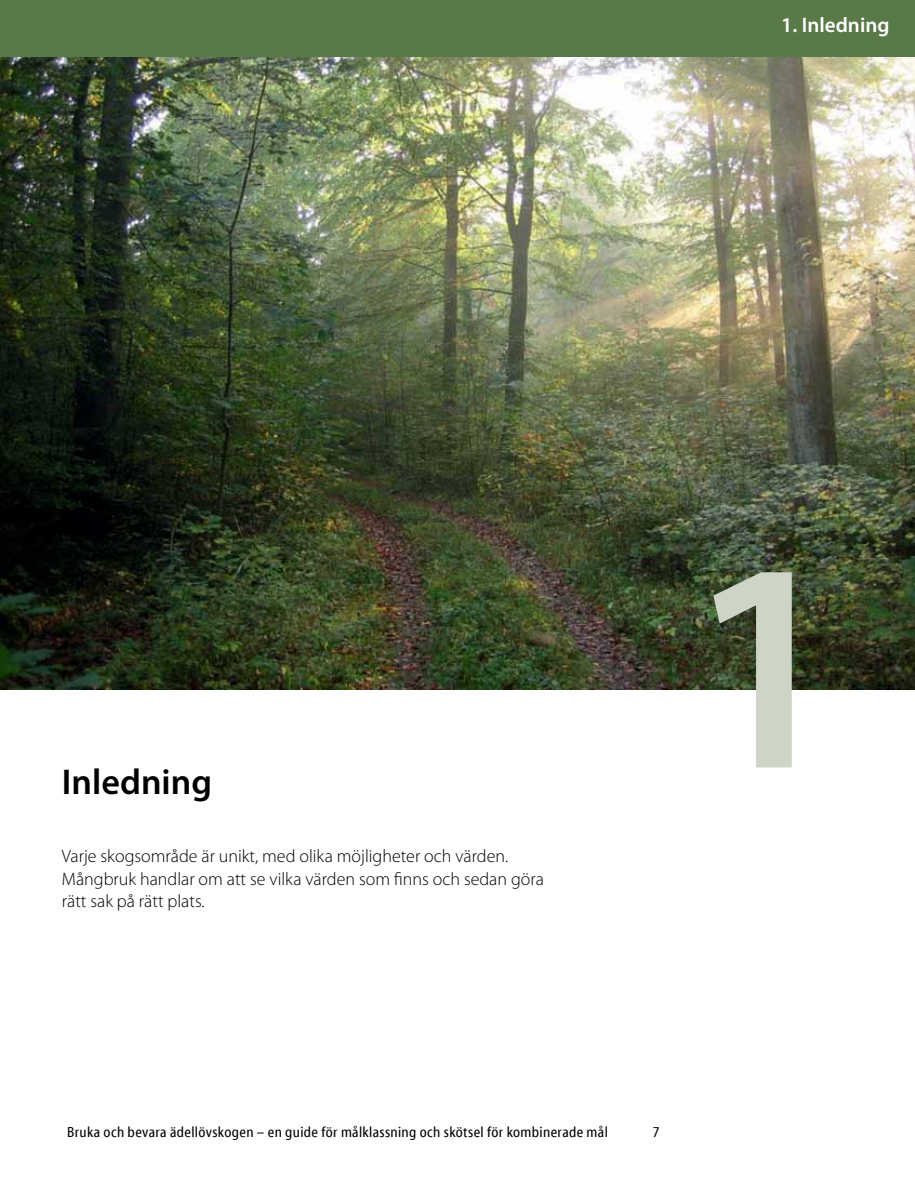
<style>
.page{position:relative;width:915px;height:1183px;background:#fff}
.page>*{position:absolute;margin:0;border:0;box-sizing:border-box;transform-origin:0 0}
.t1{font:600 300px "Myriad Pro";color:#ced5c6}
.t2{font:600 36px "Myriad Pro";color:#000}
.t3{font:600 21px "Myriad Pro";color:#fff}
.t4{font:300 18px/22.5px "Myriad Pro";color:#000}
.t5{font:15px "Myriad Cn Web";letter-spacing:.025em;color:#000}
</style>
<div class="page">
<img style="left:0;top:56px;width:914px;height:633px">
<div style="left:0;top:0;width:914px;height:56px;background:#5a7949"></div>
<p class="t3" style="left:781px;top:11px;width:110px">1. Inledning</p>
<h2 class="t2" style="left:62px;top:758px;width:152px">Inledning</h2>
<p class="t4" style="left:62px;top:844px;width:483px">Varje skogsområde är unikt, med olika möjligheter och värden.<br>Mångbruk handlar om att se vilka värden som finns och sedan göra rätt sak på rätt plats.</p>
<h1 class="t1" style="left:685px;top:475px;width:162px">1</h1>
<p class="t5" style="left:67px;top:1123px;width:542px">Bruka och bevara ädellövskogen – en guide för målklassning och skötsel för kombinerade mål</p>
<p class="t5" style="left:652px;top:1123px;width:8px">7</p>
</div>
